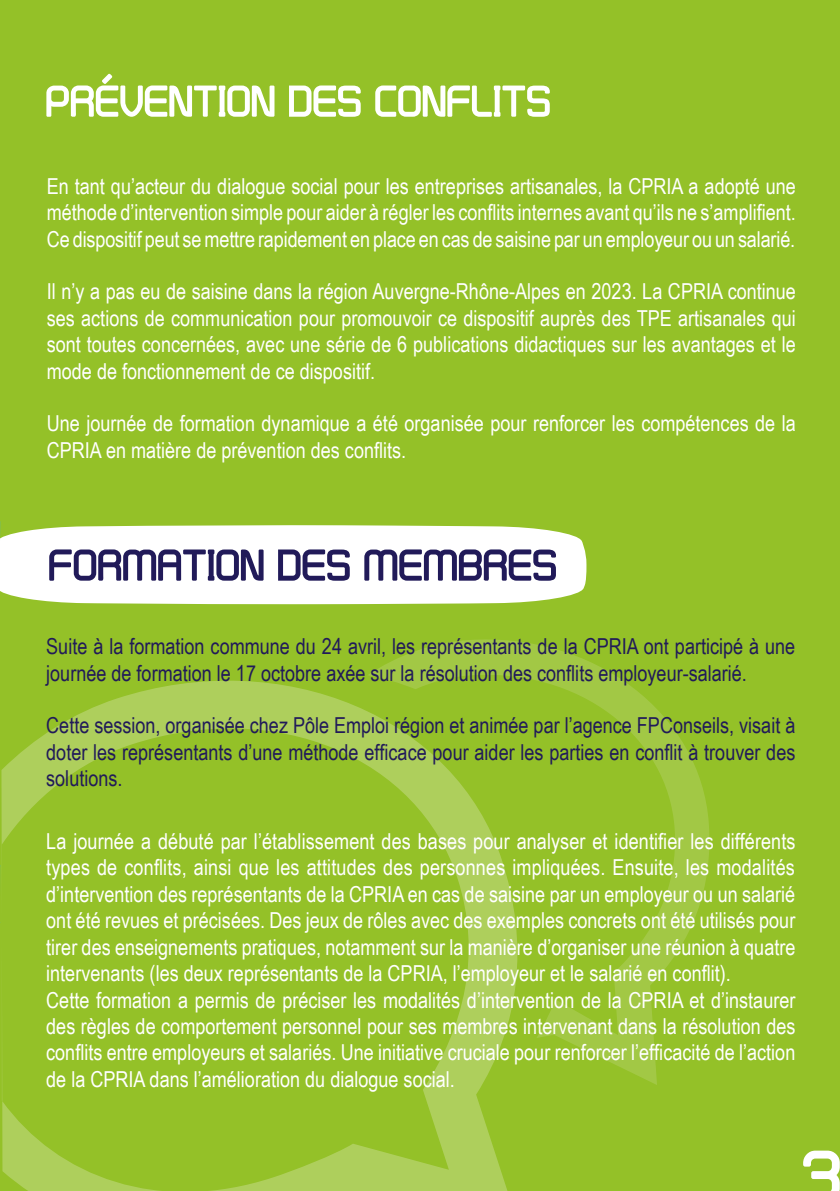
<style>
.page{position:relative;width:840px;height:1191px;background:#fff}
.page>*{position:absolute;margin:0;border:0;box-sizing:border-box;transform-origin:0 0}
.t1{font:700 80px "Distilla";color:#fff}
.t2{font:700 50px "Distilla";color:#fff}
.t3{font:700 50px "Distilla";color:#211a59}
.t4{font:22px/26.4px "Arial Narrow";color:#fff;text-align:justify}
.t5{font:22px/26.4px "Arial Narrow";color:#211a59}
</style>
<div class="page">
<div style="left:0;top:0;width:839px;height:1191px;background:#94c128"></div>
<svg style="left:443px;top:639px;width:267px;height:446px"></svg>
<svg style="left:1px;top:644px;width:527px;height:547px"></svg>
<svg style="left:0;top:860px;width:3px;height:117px"></svg>
<div style="left:1px;top:525px;width:585px;height:79px;background:#fff"></div>
<svg style="left:0;top:521px;width:1px;height:71px"></svg>
<h2 class="t2" style="left:45px;top:73px;width:506px">PRÉVENTION DES CONFLITS</h2>
<p class="t4" style="left:47px;top:172px;width:750px">En tant qu’acteur du dialogue social pour les entreprises artisanales, la CPRIA a adopté une méthode d’intervention simple pour aider à régler les conflits internes avant qu’ils ne s’amplifient.<br>Ce dispositif peut se mettre rapidement en place en cas de saisine par un employeur ou un salarié.</p>
<p class="t4" style="left:47px;top:277px;width:750px">Il n’y a pas eu de saisine dans la région Auvergne-Rhône-Alpes en 2023. La CPRIA continue ses actions de communication pour promouvoir ce dispositif auprès des TPE artisanales qui sont toutes concernées, avec une série de 6 publications didactiques sur les avantages et le mode de fonctionnement de ce dispositif.</p>
<p class="t4" style="left:47px;top:409px;width:750px">Une journée de formation dynamique a été organisée pour renforcer les compétences de la<br>CPRIA en matière de prévention des conflits.</p>
<h2 class="t3" style="left:48px;top:537px;width:510px">FORMATION DES MEMBRES</h2>
<p class="t5" style="left:46px;top:632px;width:750px">Suite à la formation commune du 24 avril, les représentants de la CPRIA ont participé à une journée de formation le 17 octobre axée sur la résolution des conflits employeur-salarié.</p>
<p class="t5" style="left:46px;top:711px;width:750px;text-align:justify">Cette session, organisée chez Pôle Emploi région et animée par l’agence FPConseils, visait à doter les représentants d’une méthode efficace pour aider les parties en conflit à trouver des solutions.</p>
<p class="t4" style="left:46px;top:827px;width:750px;text-align:left">La journée a débuté par l’établissement des bases pour analyser et identifier les différents types de conflits, ainsi que les attitudes des personnes impliquées. Ensuite, les modalités d’intervention des représentants de la CPRIA en cas de saisine par un employeur ou un salarié ont été revues et précisées. Des jeux de rôles avec des exemples concrets ont été utilisés pour tirer des enseignements pratiques, notamment sur la manière d’organiser une réunion à quatre intervenants (les deux représentants de la CPRIA, l’employeur et le salarié en conflit).<br>Cette formation a permis de préciser les modalités d’intervention de la CPRIA et d’instaurer des règles de comportement personnel pour ses membres intervenant dans la résolution des conflits entre employeurs et salariés. Une initiative cruciale pour renforcer l’efficacité de l’action de la CPRIA dans l’amélioration du dialogue social.</p>
<h1 class="t1" style="left:801px;top:1130px;width:41px">3</h1>
</div>
